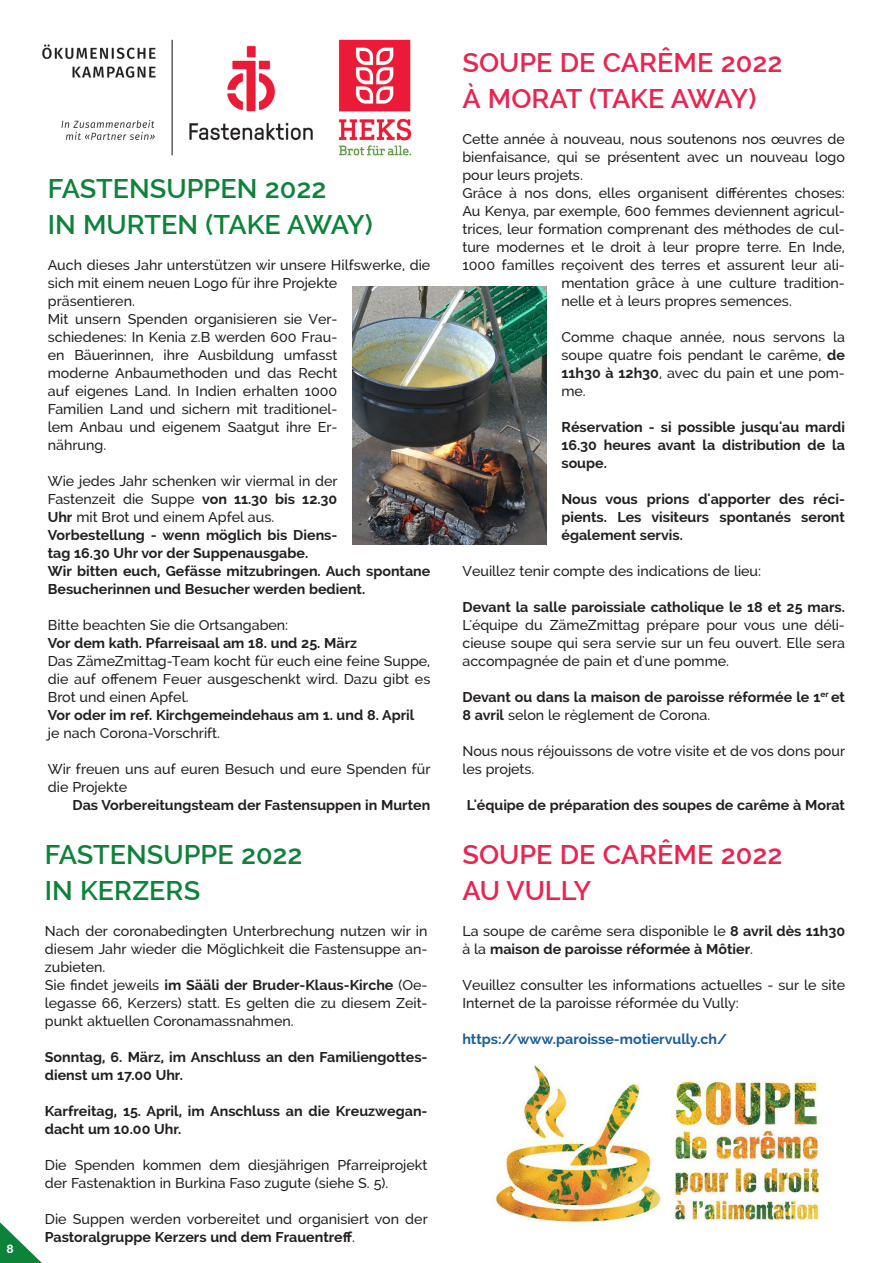
<style>
.page{position:relative;width:893px;height:1263px;background:#fff}
.page>*{position:absolute;margin:0;border:0;box-sizing:border-box;transform-origin:0 0}
.Texte_base{font:600 27px "Raleway";color:#0d8239}
.Texte_base-2{font:600 27px "Raleway";color:#ed224e}
.Texte_base-3{font:600 27px "Raleway";letter-spacing:-.03em;color:#ed224e}
.Texte_base-4{font:500 14.25px/18px "Raleway";color:#231f20;text-align:justify}
.Texte_base-5{font:700 14.25px/18px "Raleway";color:#231f20}
.Texte_base-6{font:700 14.25px "Raleway";color:#175d9e}
.t1{font:700 12px "Raleway";color:#fff}
.s1{font-weight:700}
.s2{font-weight:500}
</style>
<div class="page">
<svg style="left:0;top:1222px;width:42px;height:41px"></svg>
<img style="left:42px;top:39px;width:370px;height:117px">
<img style="left:490px;top:1065px;width:333px;height:160px">
<img style="left:353px;top:286px;width:194px;height:259px">
<p class="t1" style="left:6px;top:1242px;width:9px">8</p>
<p class="Texte_base" style="left:48px;top:173px;width:280px">FASTENSUPPEN 2022</p>
<p class="Texte_base" style="left:48px;top:209px;width:326px">IN MURTEN (TAKE AWAY)</p>
<p class="Texte_base-4" style="left:48px;top:256px;width:384px;text-align:left">Auch dieses Jahr unterstützen wir unsere Hilfswerke, die sich mit einem neuen Logo für ihre Projekte<br>präsentieren.</p>
<p class="Texte_base-4" style="left:48px;top:310px;width:291px">Mit unsern Spenden organisieren sie Ver&shy;schiedenes: In Kenia z.B werden 600 Frau&shy;en Bäuerinnen, ihre Ausbildung umfasst moderne Anbaumethoden und das Recht auf eigenes Land. In Indien erhalten 1000<br>Familien Land und sichern mit traditionel&shy;lem Anbau und eigenem Saatgut ihre Er&shy;nährung.</p>
<p class="Texte_base-4" style="left:48px;top:472px;width:291px">Wie jedes Jahr schenken wir viermal in der Fastenzeit die Suppe <span class="s1">von 11.30 bis 12.30<br>Uhr</span> mit Brot und einem Apfel aus.</p>
<p class="Texte_base-5" style="left:48px;top:526px;width:291px">Vorbestellung - wenn möglich bis Diens&shy;tag 16.30 Uhr vor der Suppenausgabe.</p>
<p class="Texte_base-5" style="left:48px;top:562px;width:384px">Wir bitten euch, Gefässe mitzubringen. Auch spontane<br>Besucherinnen und Besucher werden bedient.</p>
<p class="Texte_base-4" style="left:48px;top:616px;width:242px">Bitte beachten Sie die Ortsangaben:</p>
<p class="Texte_base-5" style="left:48px;top:634px;width:311px">Vor dem kath. Pfarreisaal am 18. und 25. März</p>
<p class="Texte_base-4" style="left:48px;top:652px;width:384px">Das ZämeZmittag-Team kocht für euch eine feine Suppe, die auf offenem Feuer ausgeschenkt wird. Dazu gibt es Brot und einen Apfel.</p>
<p class="Texte_base-5" style="left:48px;top:706px;width:368px">Vor oder im ref. Kirchgemeindehaus am 1. und 8. April</p>
<p class="Texte_base-4" style="left:48px;top:724px;width:174px">je nach Corona-Vorschrift.</p>
<p class="Texte_base-4" style="left:48px;top:760px;width:384px">Wir freuen uns auf euren Besuch und eure Spenden für die Projekte</p>
<p class="Texte_base-5" style="left:73px;top:796px;width:359px">Das Vorbereitungsteam der Fastensuppen in Murten</p>
<p class="Texte_base" style="left:45px;top:839px;width:259px">FASTENSUPPE 2022</p>
<p class="Texte_base" style="left:45px;top:875px;width:157px">IN KERZERS</p>
<p class="Texte_base-4" style="left:45px;top:922px;width:384px">Nach der coronabedingten Unterbrechung nutzen wir in diesem Jahr wieder die Möglichkeit die Fastensuppe an&shy;zubieten.</p>
<p class="Texte_base-4" style="left:45px;top:976px;width:384px">Sie findet jeweils <span class="s1">im Sääli der Bruder-Klaus-Kirche</span> (Oe&shy;legasse 66, Kerzers) statt. Es gelten die zu diesem Zeit&shy;punkt aktuellen Coronamassnahmen.</p>
<p class="Texte_base-5" style="left:45px;top:1048px;width:384px">Sonntag, 6. März, im Anschluss an den Familiengottes&shy;dienst um 17.00 Uhr.</p>
<p class="Texte_base-5" style="left:45px;top:1102px;width:384px">Karfreitag, 15. April, im Anschluss an die Kreuzwegan&shy;dacht um 10.00 Uhr.</p>
<p class="Texte_base-4" style="left:45px;top:1156px;width:384px">Die Spenden kommen dem diesjährigen Pfarreiprojekt der Fastenaktion in Burkina Faso zugute (siehe S. 5).</p>
<p class="Texte_base-4" style="left:45px;top:1210px;width:384px">Die Suppen werden vorbereitet und organisiert von der<br><span class="s1">Pastoralgruppe Kerzers und dem Frauentreff</span>.</p>
<p class="Texte_base-2" style="left:462px;top:47px;width:321px">SOUPE DE CARÊME 2022</p>
<p class="Texte_base-3" style="left:462px;top:83px;width:295px">À MORAT (TAKE AWAY)</p>
<p class="Texte_base-4" style="left:462px;top:130px;width:384px">Cette année à nouveau, nous soutenons nos œuvres de bienfaisance, qui se présentent avec un nouveau logo pour leurs projets.</p>
<p class="Texte_base-4" style="left:462px;top:184px;width:384px">Grâce à nos dons, elles organisent différentes choses:</p>
<p class="Texte_base-4" style="left:462px;top:202px;width:384px">Au Kenya, par exemple, 600 femmes deviennent agricul-</p>
<p class="Texte_base-4" style="left:462px;top:220px;width:384px">trices, leur formation comprenant des méthodes de cul-</p>
<p class="Texte_base-4" style="left:462px;top:238px;width:384px">ture modernes et le droit à leur propre terre. En Inde,</p>
<p class="Texte_base-4" style="left:462px;top:256px;width:384px">1000 familles reçoivent des terres et assurent leur ali-</p>
<p class="Texte_base-4" style="left:561px;top:274px;width:285px">mentation grâce à une culture tradition-</p>
<p class="Texte_base-4" style="left:561px;top:292px;width:232px">nelle et à leurs propres semences.</p>
<p class="Texte_base-4" style="left:561px;top:328px;width:285px">Comme chaque année, nous servons la soupe quatre fois pendant le carême, <span class="s1">de 11h30 à 12h30</span>, avec du pain et une pom&shy;me.</p>
<p class="Texte_base-5" style="left:561px;top:418px;width:285px;text-align:justify">Réservation - si possible jusqu'au mardi 16.30 heures avant la distribution de la soupe.</p>
<p class="Texte_base-5" style="left:561px;top:490px;width:285px;text-align:justify">Nous vous prions d'apporter des réci&shy;pients. Les visiteurs spontanés seront également servis.</p>
<p class="Texte_base-4" style="left:462px;top:562px;width:300px">Veuillez tenir compte des indications de lieu:</p>
<p class="Texte_base-4" style="left:462px;top:598px;width:384px"><span class="s1">Devant la salle paroissiale catholique le 18 et 25 mars.<br></span>L'équipe du ZämeZmittag prépare pour vous une déli&shy;cieuse soupe qui sera servie sur un feu ouvert. Elle sera accompagnée de pain et d'une pomme.</p>
<p class="Texte_base-5" style="left:462px;top:688px;width:384px">Devant ou dans la maison de paroisse réformée le 1<sup>er</sup> et<br>8 avril <span class="s2">selon le règlement de Corona.</span></p>
<p class="Texte_base-4" style="left:462px;top:742px;width:384px">Nous nous réjouissons de votre visite et de vos dons pour les projets.</p>
<p class="Texte_base-5" style="left:467px;top:796px;width:380px">L'équipe de préparation des soupes de carême à Morat</p>
<p class="Texte_base-2" style="left:462px;top:839px;width:321px">SOUPE DE CARÊME 2022</p>
<p class="Texte_base-2" style="left:462px;top:875px;width:130px">AU VULLY</p>
<p class="Texte_base-5" style="left:462px;top:922px;width:384px"><span class="s2">La soupe de carême sera disponible le</span> 8 avril dès 11h30 <span class="s2">à la</span> maison de paroisse réformée à Môtier<span class="s2">.</span></p>
<p class="Texte_base-4" style="left:462px;top:976px;width:384px">Veuillez consulter les informations actuelles - sur le site<br>Internet de la paroisse réformée du Vully:</p>
<p class="Texte_base-6" style="left:462px;top:1031px;width:266px">https://www.paroisse-motiervully.ch/</p>
</div>
